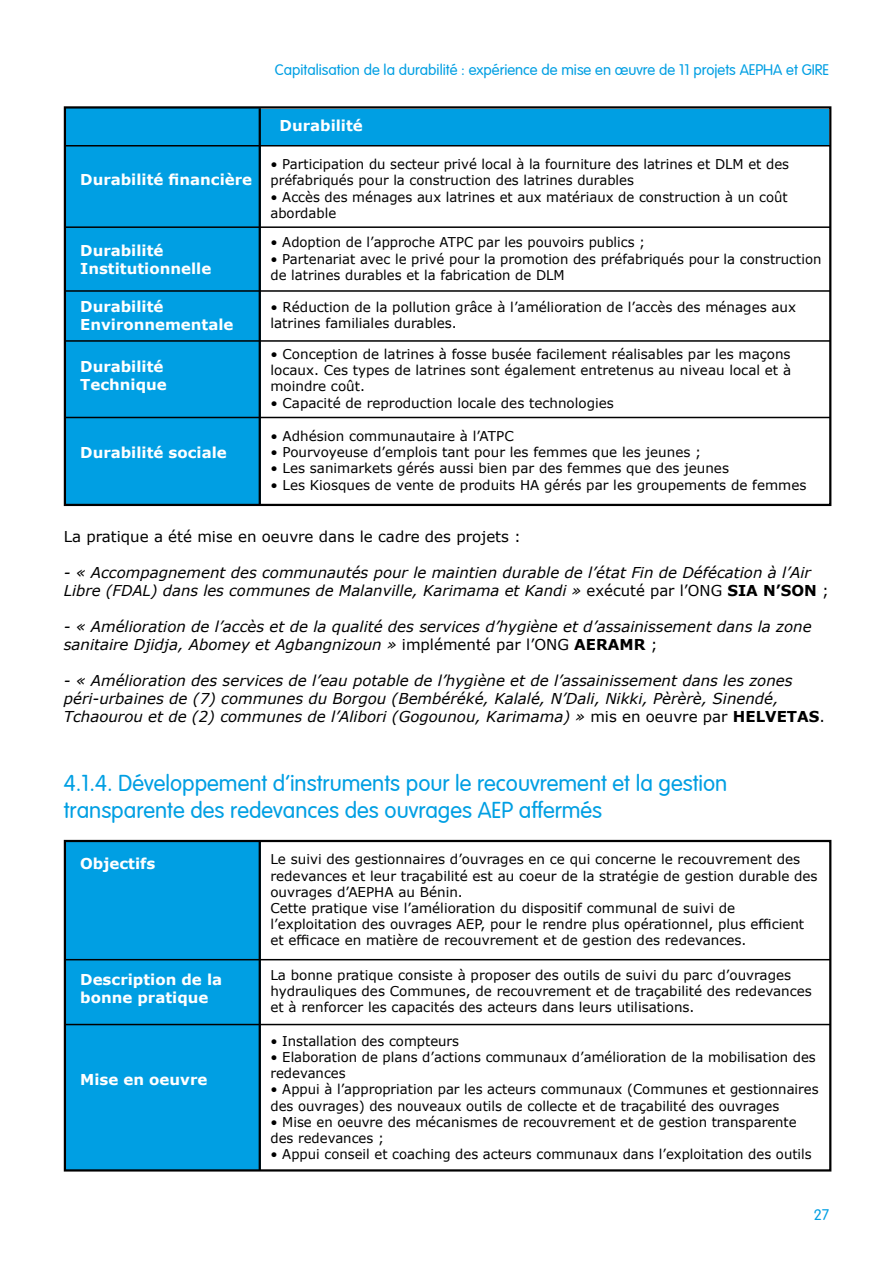
<style>
.page{position:relative;width:893px;height:1263px;background:#fff}
.page>*{position:absolute;margin:0;border:0;box-sizing:border-box;transform-origin:0 0}
.t1{font:300 22.5px/27px "VAG Rounded LT";color:#009fe3}
.t2{font:italic 15px/18px "Verdana";color:#000}
.t3{font:700 15px/18px "Verdana";color:#fff}
.t4{font:300 15px "VAG Rounded LT";color:#009fe3}
.t5{font:15px "Verdana";color:#000}
.t6{font:13.5px/16.2px "Verdana";color:#000}
.s1{font-style:normal}
.s2{font-weight:700;font-style:normal}
</style>
<div class="page">
<div style="left:261px;top:109px;width:568px;height:36px;background:#009fe3"></div>
<div style="left:65px;top:109px;width:195px;height:397px;background:#009fe3"></div>
<div style="left:64px;top:106px;width:767px;height:400px;border:2px solid #000"></div>
<hr style="left:259px;top:108px;width:2px;height:396px;background:#000">
<hr style="left:65px;top:145px;width:765px;height:1px;background:#000">
<hr style="left:65px;top:290px;width:765px;height:2px;background:#000">
<hr style="left:65px;top:340px;width:765px;height:2px;background:#000">
<hr style="left:65px;top:417px;width:765px;height:1px;background:#000">
<hr style="left:65px;top:226px;width:765px;height:2px;background:#000">
<div style="left:65px;top:842px;width:195px;height:328px;background:#009fe3"></div>
<div style="left:64px;top:840px;width:767px;height:331px;border:2px solid #000"></div>
<hr style="left:259px;top:842px;width:2px;height:328px;background:#000">
<hr style="left:65px;top:1024px;width:765px;height:1px;background:#000">
<hr style="left:65px;top:959px;width:765px;height:1px;background:#000">
<p class="t4" style="left:275px;top:62px;width:556px">Capitalisation de la durabilité : expérience de mise en œuvre de 11 projets AEPHA et GIRE</p>
<p class="t3" style="left:80px;top:170px;width:174px">Durabilité financière</p>
<p class="t3" style="left:80px;top:241px;width:133px">Durabilité<br>Institutionnelle</p>
<p class="t3" style="left:80px;top:298px;width:155px">Durabilité<br>Environnementale</p>
<p class="t3" style="left:80px;top:357px;width:88px">Durabilité<br>Technique</p>
<p class="t3" style="left:80px;top:443px;width:148px">Durabilité sociale</p>
<p class="t3" style="left:280px;top:116px;width:85px">Durabilité</p>
<p class="t6" style="left:270px;top:156px;width:520px">• Participation du secteur privé local à la fourniture des latrines et DLM et des préfabriqués pour la construction des latrines durables</p>
<p class="t6" style="left:270px;top:188px;width:519px">• Accès des ménages aux latrines et aux matériaux de construction à un coût abordable</p>
<p class="t6" style="left:270px;top:234px;width:376px">• Adoption de l’approche ATPC par les pouvoirs publics ;</p>
<p class="t6" style="left:270px;top:250px;width:552px">• Partenariat avec le privé pour la promotion des préfabriqués pour la construction de latrines durables et la fabrication de DLM</p>
<p class="t6" style="left:270px;top:299px;width:527px">• Réduction de la pollution grâce à l’amélioration de l’accès des ménages aux latrines familiales durables.</p>
<p class="t6" style="left:270px;top:346px;width:522px;text-align:justify">• Conception de latrines à fosse busée facilement réalisables par les maçons locaux. Ces types de latrines sont également entretenus au niveau local et à moindre coût.</p>
<p class="t6" style="left:270px;top:394px;width:345px">• Capacité de reproduction locale des technologies</p>
<p class="t6" style="left:270px;top:428px;width:245px">• Adhésion communautaire à l’ATPC</p>
<p class="t6" style="left:270px;top:444px;width:432px">• Pourvoyeuse d’emplois tant pour les femmes que les jeunes ;</p>
<p class="t6" style="left:270px;top:460px;width:460px">• Les sanimarkets gérés aussi bien par des femmes que des jeunes</p>
<p class="t6" style="left:270px;top:476px;width:537px">• Les Kiosques de vente de produits HA gérés par les groupements de femmes</p>
<p class="t5" style="left:64px;top:526px;width:459px">La pratique a été mise en oeuvre dans le cadre des projets :</p>
<p class="t2" style="left:64px;top:563px;width:767px">- « Accompagnement des communautés pour le maintien durable de l’état Fin de Défécation à l’Air<br>Libre (FDAL) dans les communes de Malanville, Karimama et Kandi » <span class="s1">exécuté par l’ONG</span> <span class="s2">SIA N’SON</span> <span class="s1">;</span></p>
<p class="t2" style="left:64px;top:617px;width:749px">- « Amélioration de l’accès et de la qualité des services d’hygiène et d’assainissement dans la zone sanitaire Djidja, Abomey et Agbangnizoun » <span class="s1">implémenté par l’ONG</span> <span class="s2">AERAMR</span> <span class="s1">;</span></p>
<p class="t2" style="left:64px;top:671px;width:763px">- « Amélioration des services de l’eau potable de l’hygiène et de l’assainissement dans les zones péri-urbaines de (7) communes du Borgou (Bembéréké, Kalalé, N’Dali, Nikki, Pèrèrè, Sinendé,<br>Tchaourou et de (2) communes de l’Alibori (Gogounou, Karimama) » <span class="s1">mis en oeuvre par</span> <span class="s2">HELVETAS</span><span class="s1">.</span></p>
<h1 class="t1" style="left:64px;top:771px;width:665px">4.1.4. Développement d’instruments pour le recouvrement et la gestion transparente des redevances des ouvrages AEP affermés</h1>
<p class="t6" style="left:270px;top:851px;width:549px">Le suivi des gestionnaires d’ouvrages en ce qui concerne le recouvrement des redevances et leur traçabilité est au coeur de la stratégie de gestion durable des ouvrages d’AEPHA au Bénin.<br>Cette pratique vise l’amélioration du dispositif communal de suivi de l’exploitation des ouvrages AEP, pour le rendre plus opérationnel, plus efficient et efficace en matière de recouvrement et de gestion des redevances.</p>
<p class="t6" style="left:270px;top:967px;width:543px">La bonne pratique consiste à proposer des outils de suivi du parc d’ouvrages hydrauliques des Communes, de recouvrement et de traçabilité des redevances et à renforcer les capacités des acteurs dans leurs utilisations.</p>
<p class="t6" style="left:270px;top:1033px;width:190px">• Installation des compteurs</p>
<p class="t6" style="left:270px;top:1049px;width:547px">• Elaboration de plans d’actions communaux d’amélioration de la mobilisation des redevances</p>
<p class="t6" style="left:270px;top:1081px;width:550px">• Appui à l’appropriation par les acteurs communaux (Communes et gestionnaires des ouvrages) des nouveaux outils de collecte et de traçabilité des ouvrages</p>
<p class="t6" style="left:270px;top:1114px;width:528px">• Mise en oeuvre des mécanismes de recouvrement et de gestion transparente des redevances ;</p>
<p class="t6" style="left:270px;top:1146px;width:543px">• Appui conseil et coaching des acteurs communaux dans l’exploitation des outils</p>
<p class="t3" style="left:80px;top:854px;width:77px">Objectifs</p>
<p class="t3" style="left:80px;top:970px;width:144px">Description de la bonne pratique</p>
<p class="t3" style="left:80px;top:1070px;width:129px">Mise en oeuvre</p>
<p class="t4" style="left:814px;top:1206px;width:17px">27</p>
</div>
